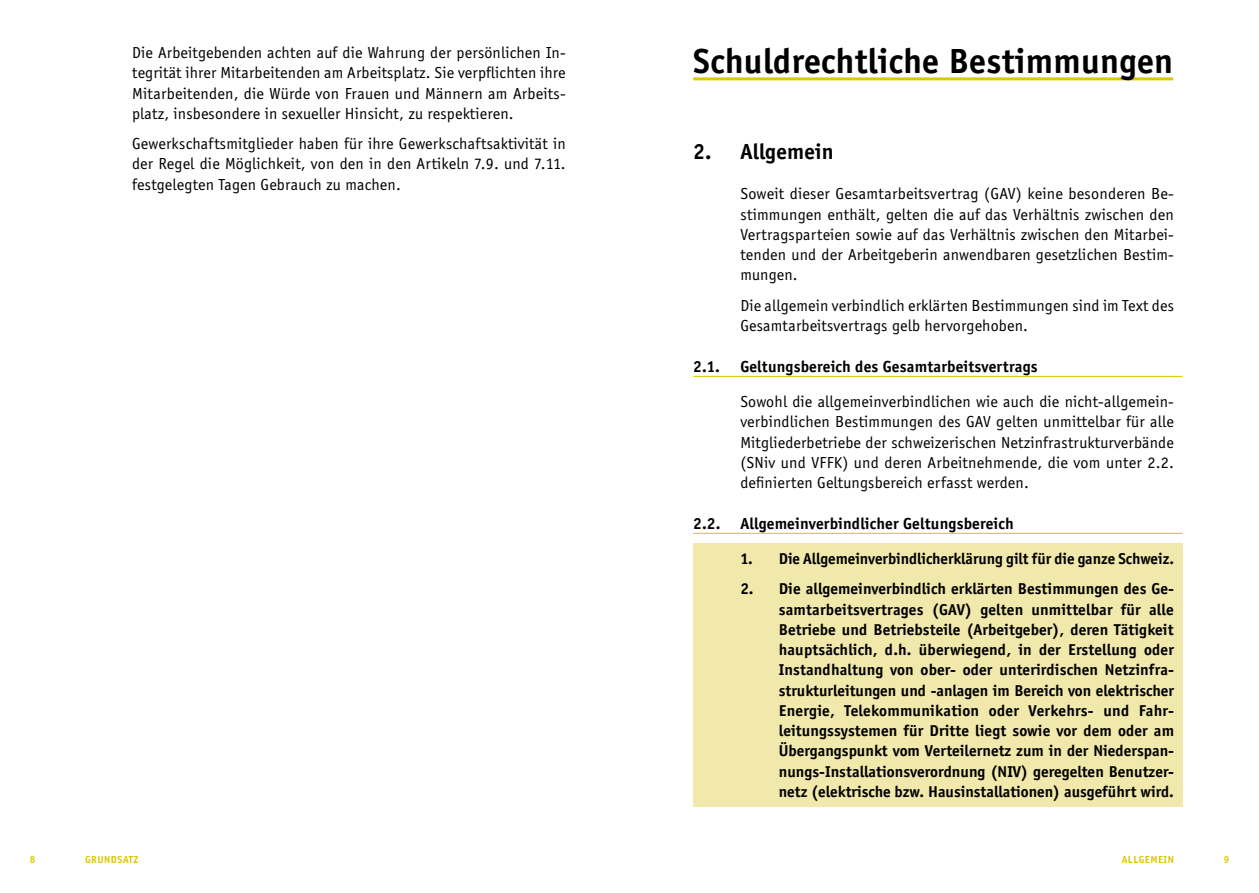
<style>
.page{position:relative;width:1259px;height:893px;background:#fff}
.page>*{position:absolute;margin:0;border:0;box-sizing:border-box;transform-origin:0 0}
.t1{font:700 36px "Officina Sans";letter-spacing:.01em;color:#000}
.t2{font:700 22.5px "Officina Sans";letter-spacing:.01em;color:#000}
.t3{font:16.5px/20.2px "Officina Sans";letter-spacing:.01em;color:#000;text-align:justify}
.t4{font:700 16.5px "Officina Sans";letter-spacing:.01em;color:#000}
.t5{font:700 16.2px/20.2px "Officina Sans";color:#000;text-align:justify}
.t6{font:700 10.5px "Officina Sans";letter-spacing:.05em;color:#dbc900}
</style>
<div class="page">
<hr style="left:693px;top:77px;width:480px;height:3px;background:#dbc900">
<hr style="left:693px;top:376px;width:489px;height:1px;background:#dbc900">
<hr style="left:693px;top:533px;width:489px;height:1px;background:#dbc900">
<div style="left:693px;top:544px;width:489px;height:30px;background:#f1e8ab"></div>
<div style="left:693px;top:574px;width:489px;height:233px;background:#f1e8ab"></div>
<p class="t3" style="left:132px;top:43px;width:435px">Die Arbeitgebenden achten auf die Wahrung der persönlichen In&shy;tegrität ihrer Mitarbeitenden am Arbeitsplatz. Sie verpflichten ihre Mitarbeitenden, die Würde von Frauen und Männern am Arbeits&shy;platz, insbesondere in sexueller Hinsicht, zu respektieren.</p>
<p class="t3" style="left:132px;top:134px;width:435px">Gewerkschaftsmitglieder haben für ihre Gewerkschaftsaktivität in der Regel die Möglichkeit, von den in den Artikeln 7.9. und 7.11. festgelegten Tagen Gebrauch zu machen.</p>
<h1 class="t1" style="left:693px;top:39px;width:481px">Schuldrechtliche Bestimmungen</h1>
<h2 class="t2" style="left:693px;top:138px;width:142px">2. Allgemein</h2>
<p class="t3" style="left:740px;top:184px;width:435px">Soweit dieser Gesamtarbeitsvertrag (GAV) keine besonderen Be&shy;stimmungen enthält, gelten die auf das Verhältnis zwischen den Vertragsparteien sowie auf das Verhältnis zwischen den Mitarbei&shy;tenden und der Arbeitgeberin anwendbaren gesetzlichen Bestim&shy;mungen.</p>
<p class="t3" style="left:740px;top:295px;width:435px">Die allgemein verbindlich erklärten Bestimmungen sind im Text des<br>Gesamtarbeitsvertrags gelb hervorgehoben.</p>
<p class="t4" style="left:693px;top:356px;width:346px">2.1. Geltungsbereich des Gesamtarbeitsvertrags</p>
<p class="t3" style="left:740px;top:392px;width:435px">Sowohl die allgemeinverbindlichen wie auch die nicht-allgemein&shy;verbindlichen Bestimmungen des GAV gelten unmittelbar für alle Mitgliederbetriebe der schweizerischen Netzinfrastrukturverbände (SNiv und VFFK) und deren Arbeitnehmende, die vom unter 2.2. definierten Geltungsbereich erfasst werden.</p>
<p class="t4" style="left:693px;top:513px;width:322px">2.2. Allgemeinverbindlicher Geltungsbereich</p>
<p class="t5" style="left:740px;top:548px;width:435px">1. Die Allgemeinverbindlicherklärung gilt für die ganze Schweiz.</p>
<p class="t5" style="left:779px;top:579px;width:397px;text-indent:-38px">2. Die allgemeinverbindlich erklärten Bestimmungen des Ge&shy;samtarbeitsvertrages (GAV) gelten unmittelbar für alle Betriebe und Betriebsteile (Arbeitgeber), deren Tätigkeit hauptsächlich, d.h. überwiegend, in der Erstellung oder Instandhaltung von ober- oder unterirdischen Netzinfra&shy;strukturleitungen und -anlagen im Bereich von elektrischer Energie, Telekommunikation oder Verkehrs- und Fahr&shy;leitungssystemen für Dritte liegt sowie vor dem oder am Übergangspunkt vom Verteilernetz zum in der Niederspan&shy;nungs-Installationsverordnung (NIV) geregelten Benutzer&shy;netz (elektrische bzw. Hausinstallationen) ausgeführt wird.</p>
<p class="t6" style="left:30px;top:853px;width:7px">8</p>
<p class="t6" style="left:85px;top:853px;width:55px">GRUNDSATZ</p>
<p class="t6" style="left:1121px;top:853px;width:54px">ALLGEMEIN</p>
<p class="t6" style="left:1223px;top:853px;width:7px">9</p>
</div>
